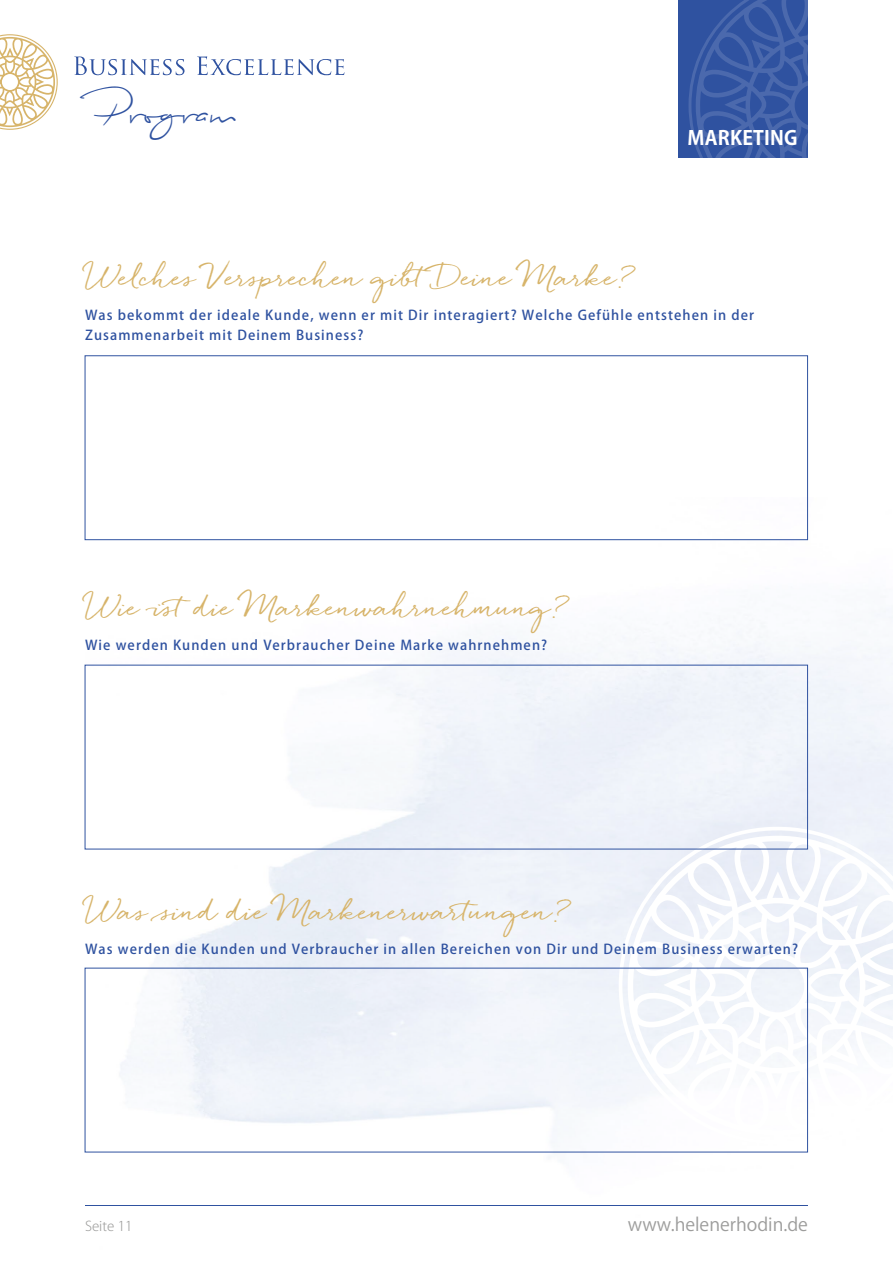
<style>
.page{position:relative;width:893px;height:1263px;background:#fff}
.page>*{position:absolute;margin:0;border:0;box-sizing:border-box;transform-origin:0 0}
.t1{font:49.35px "Biloxi Script";color:#2f52a0}
.t2{font:700 25.5px "Quickpen";color:#d7b46a}
.t3{font:700 19.5px "Koz Go Pr 6 N";letter-spacing:.01em;color:#fff}
.t4{font:18px "Koz Go Pr 6 N";color:#9d9d9c}
.t5{font:500 13.5px/19.5px "Koz Go Pr 6 N";letter-spacing:.08em;color:#2f52a0}
.t6{font:300 13.5px "Koz Go Pr 6 N";color:#9d9d9c}
</style>
<div class="page">
<svg style="left:619px;top:827px;width:274px;height:317px"></svg>
<hr style="left:85px;top:1205px;width:723px;height:1px;background:#2f52a0">
<div style="left:678px;top:0;width:130px;height:157px;background:#2f52a0"></div>
<svg style="left:688px;top:0;width:120px;height:158px"></svg>
<svg style="left:0;top:34px;width:58px;height:96px"></svg>
<svg style="left:74px;top:57px;width:111px;height:18px"></svg>
<svg style="left:197px;top:56px;width:147px;height:19px"></svg>
<div style="left:85px;top:355px;width:723px;height:185px;border:1px solid #2f52a0"></div>
<h1 class="t1" style="left:100px;top:80px;width:137px">Program</h1>
<h3 class="t3" style="left:687px;top:127px;width:112px">MARKETING</h3>
<h2 class="t2" style="left:85px;top:262px;width:550px">Welches Versprechen gibtDeine Marke?</h2>
<p class="t5" style="left:85px;top:306px;width:671px">Was bekommt der ideale Kunde, wenn er mit Dir interagiert? Welche Gefühle entstehen in der<br>Zusammenarbeit mit Deinem Business?</p>
<h2 class="t2" style="left:85px;top:592px;width:484px">Wie istdie Markenwahrnehmung?</h2>
<p class="t5" style="left:85px;top:636px;width:464px">Wie werden Kunden und Verbraucher Deine Marke wahrnehmen?</p>
<h2 class="t2" style="left:85px;top:896px;width:485px">Was sind die Markenerwartungen?</h2>
<p class="t5" style="left:85px;top:940px;width:714px">Was werden die Kunden und Verbraucher in allen Bereichen von Dir und Deinem Business erwarten?</p>
<p class="t6" style="left:85px;top:1218px;width:49px">Seite 11</p>
<h3 class="t4" style="left:628px;top:1214px;width:181px">www.helenerhodin.de</h3>
</div>
